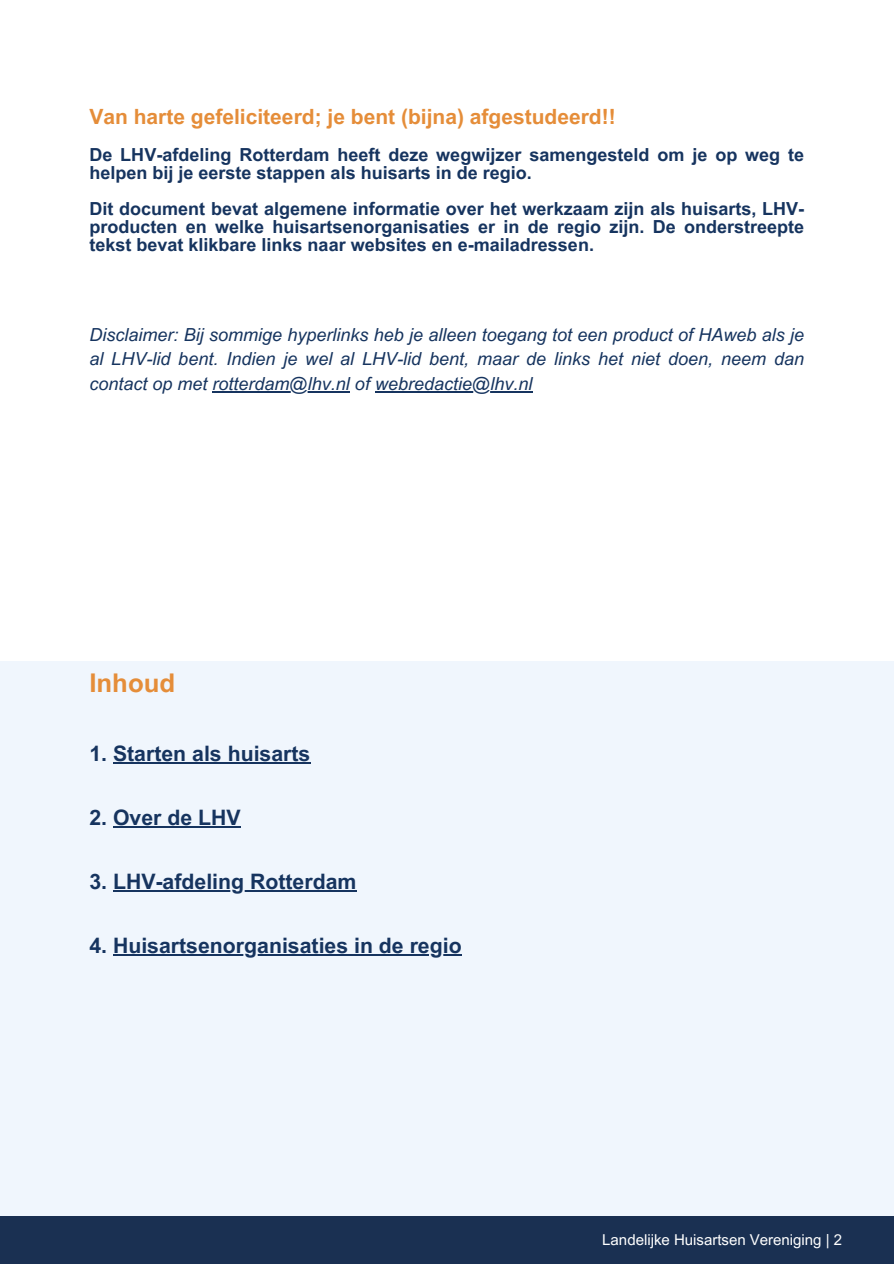
<style>
.page{position:relative;width:894px;height:1264px;background:#fff}
.page>*{position:absolute;margin:0;border:0;box-sizing:border-box;transform-origin:0 0}
.t1{font:700 25.8px "Arial MT Pro";color:#e58d39}
.t2{font:700 21.3px "Arial MT Pro";color:#16345f}
.t3{font:700 21px "Arial MT Pro";color:#e58d39}
.t4{font:700 18px/18px "Arial MT Pro";color:#16345f}
.t5{font:italic 18px/24.8px "Arial MT Pro";color:#16345f;text-align:justify}
.t6{font:15px "Arial MT Pro";color:#fff}
</style>
<div class="page">
<div style="left:0;top:1215px;width:893px;height:48px;background:#1a3052"></div>
<div style="left:0;top:661px;width:892px;height:554px;background:#f0f6fd"></div>
<hr style="left:212px;top:391px;width:138px;height:1px;background:#16345f">
<hr style="left:375px;top:391px;width:157px;height:1px;background:#16345f">
<hr style="left:113px;top:762px;width:197px;height:1px;background:#16345f">
<hr style="left:113px;top:826px;width:127px;height:1px;background:#16345f">
<hr style="left:113px;top:890px;width:243px;height:1px;background:#16345f">
<hr style="left:113px;top:954px;width:348px;height:1px;background:#16345f">
<p class="t3" style="left:89px;top:104px;width:527px">Van harte gefeliciteerd; je bent (bijna) afgestudeerd!!</p>
<p class="t4" style="left:89px;top:146px;width:716px">De LHV-afdeling Rotterdam heeft deze wegwijzer samengesteld om je op weg te helpen bij je eerste stappen als huisarts in de regio.</p>
<p class="t4" style="left:89px;top:200px;width:716px;text-align:justify">Dit document bevat algemene informatie over het werkzaam zijn als huisarts, LHV&shy;producten en welke huisartsenorganisaties er in de regio zijn. De onderstreepte tekst bevat klikbare links naar websites en e-mailadressen.</p>
<p class="t5" style="left:89px;top:323px;width:716px">Disclaimer: Bij sommige hyperlinks heb je alleen toegang tot een product of HAweb als je al LHV-lid bent. Indien je wel al LHV-lid bent, maar de links het niet doen, neem dan contact op met rotterdam@lhv.nl of webredactie@lhv.nl</p>
<h1 class="t1" style="left:89px;top:668px;width:87px">Inhoud</h1>
<p class="t2" style="left:89px;top:741px;width:222px">1. Starten als huisarts</p>
<p class="t2" style="left:89px;top:805px;width:153px">2. Over de LHV</p>
<p class="t2" style="left:89px;top:869px;width:268px">3. LHV-afdeling Rotterdam</p>
<p class="t2" style="left:89px;top:933px;width:374px">4. Huisartsenorganisaties in de regio</p>
<p class="t6" style="left:602px;top:1230px;width:241px">Landelijke Huisartsen Vereniging | 2</p>
</div>
